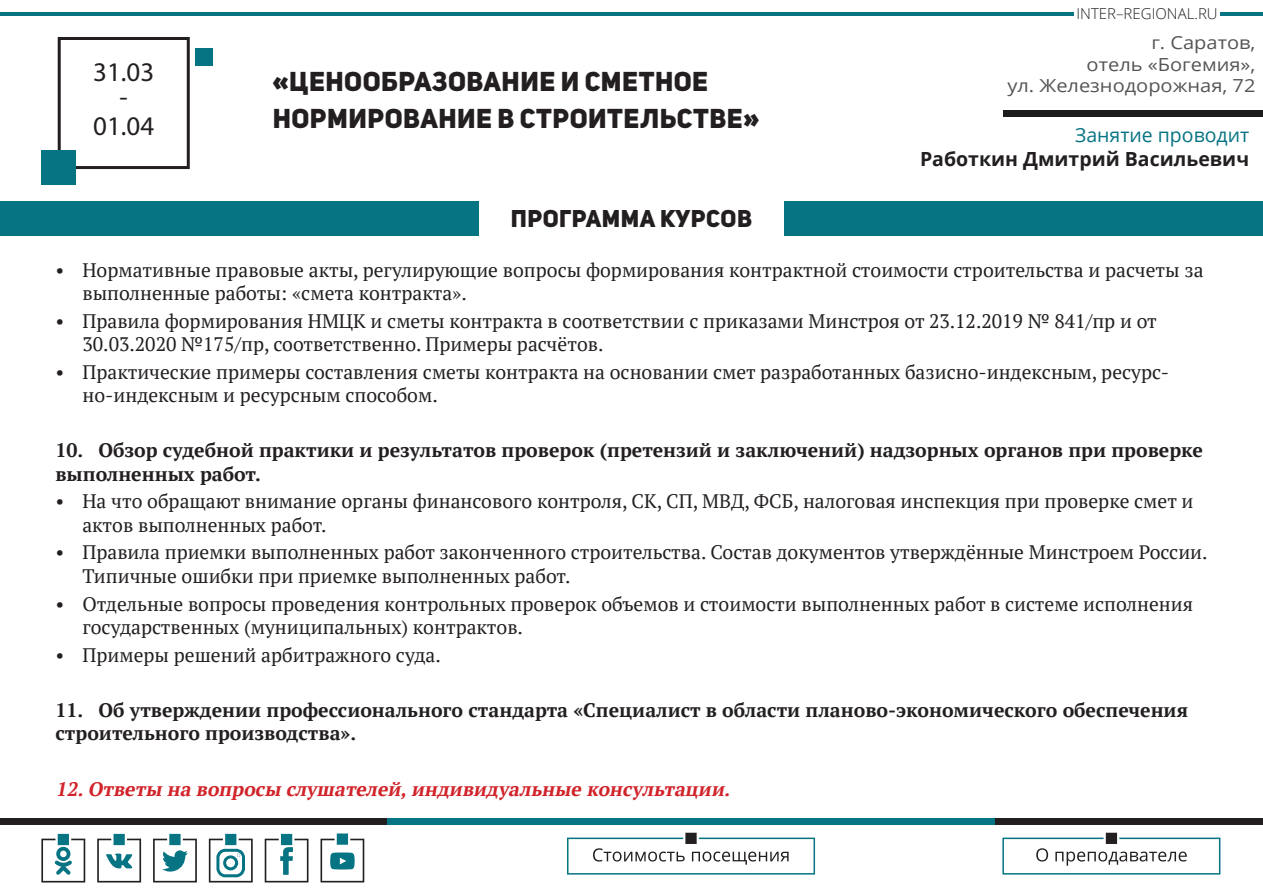
<style>
.page{position:relative;width:1263px;height:893px;background:#fff}
.page>*{position:absolute;margin:0;border:0;box-sizing:border-box;transform-origin:0 0}
.Стиль_абзаца_2{font:27px "Uni Sans Heavy CAPS";letter-spacing:.02em;color:#231f20}
.Стиль_абзаца_2-2{font:27px "Myriad Pro";color:#231f20}
.Стиль_абзаца_2-3{font:24px "Uni Sans Heavy CAPS";letter-spacing:.02em;color:#231f20}
.t1{font:19.5px/23.4px "PT Serif";color:#231f20}
.Стиль_абзаца_2-4{font:700 19.5px/23.4px "PT Serif";color:#231f20}
.Стиль_абзаца_2-5{font:italic 700 19.5px "PT Serif";color:#d1232a}
.Стиль_абзаца_2-6{font:700 19.5px/24px "Open Sans";color:#231f20;text-align:right}
.Стиль_абзаца_2-7{font:18px/21.6px "Open Sans";color:#555;text-align:right;scale:1.11 1}
.t2{font:300 15px "Open Sans";color:#231f20}
.s1{font-weight:400;color:#067482}
</style>
<div class="page">
<div style="left:0;top:818px;width:387px;height:7px;background:#231f20"></div>
<div style="left:995px;top:818px;width:268px;height:7px;background:#231f20"></div>
<div style="left:387px;top:818px;width:608px;height:7px;background:#067482"></div>
<svg style="left:567px;top:832px;width:248px;height:43px"></svg>
<svg style="left:41px;top:833px;width:44px;height:49px"></svg>
<svg style="left:97px;top:833px;width:44px;height:49px"></svg>
<svg style="left:153px;top:833px;width:44px;height:49px"></svg>
<svg style="left:265px;top:833px;width:43px;height:49px"></svg>
<svg style="left:320px;top:833px;width:44px;height:49px"></svg>
<hr style="left:0;top:12px;width:387px;height:4px;background:#067482">
<hr style="left:1220px;top:12px;width:43px;height:4px;background:#067482">
<hr style="left:387px;top:12px;width:687px;height:4px;background:#067482">
<svg style="left:1036px;top:848px;width:12px;height:13px"></svg>
<div style="left:1002px;top:838px;width:218px;height:37px;border:2px solid #067482"></div>
<svg style="left:1055px;top:832px;width:132px;height:34px"></svg>
<svg style="left:209px;top:833px;width:44px;height:49px"></svg>
<div style="left:58px;top:37px;width:132px;height:132px;border:3px solid #231f20"></div>
<div style="left:0;top:202px;width:1263px;height:34px;background:#067482"></div>
<div style="left:479px;top:194px;width:304px;height:51px;background:#fff"></div>
<div style="left:41px;top:151px;width:34px;height:34px;background:#067482"></div>
<div style="left:196px;top:48px;width:17px;height:17px;background:#067482"></div>
<div style="left:1003px;top:110px;width:260px;height:7px;background:#1c1c1c"></div>
<p class="Стиль_абзаца_2-2" style="left:93px;top:55px;width:62px">31.03</p>
<p class="Стиль_абзаца_2-2" style="left:120px;top:82px;width:10px">-</p>
<p class="Стиль_абзаца_2-2" style="left:93px;top:109px;width:62px">01.04</p>
<p class="Стиль_абзаца_2" style="left:272px;top:64px;width:437px">«ЦЕНООБРАЗОВАНИЕ И СМЕТНОЕ</p>
<p class="Стиль_абзаца_2" style="left:273px;top:101px;width:488px">НОРМИРОВАНИЕ В СТРОИТЕЛЬСТВЕ»</p>
<p class="Стиль_абзаца_2-3" style="left:511px;top:203px;width:243px">ПРОГРАММА КУРСОВ</p>
<p class="t2" style="left:1076px;top:3px;width:143px">INTER–REGIONAL.RU</p>
<p class="Стиль_абзаца_2-7" style="left:1007px;top:31px;width:225px">г. Саратов,<br>отель «Богемия»,<br>ул. Железнодорожная, 72</p>
<p class="Стиль_абзаца_2-6" style="left:920px;top:122px;width:331px"><span class="s1">Занятие проводит<br></span>Работкин Дмитрий Васильевич</p>
<p class="t1" style="left:82px;top:258px;width:1122px;text-indent:-27px">• Нормативные правовые акты, регулирующие вопросы формирования контрактной стоимости строительства и расчеты за выполненные работы: «смета контракта».</p>
<p class="t1" style="left:82px;top:309px;width:1076px;text-indent:-27px">• Правила формирования НМЦК и сметы контракта в соответствии с приказами Минстроя от 23.12.2019 № 841/пр и от<br>30.03.2020 №175/пр, соответственно. Примеры расчётов.</p>
<p class="t1" style="left:82px;top:360px;width:1088px;text-indent:-27px">• Практические примеры составления сметы контракта на основании смет разработанных базисно-индексным, ресурс&shy;но-индексным и ресурсным способом.</p>
<p class="Стиль_абзаца_2-4" style="left:55px;top:438px;width:1149px">10. Обзор судебной практики и результатов проверок (претензий и заключений) надзорных органов при проверке выполненных работ.</p>
<p class="t1" style="left:82px;top:490px;width:1112px;text-indent:-27px">• На что обращают внимание органы финансового контроля, СК, СП, МВД, ФСБ, налоговая инспекция при проверке смет и актов выполненных работ.</p>
<p class="t1" style="left:82px;top:541px;width:1127px;text-indent:-27px">• Правила приемки выполненных работ законченного строительства. Состав документов утверждённые Минстроем России.<br>Типичные ошибки при приемке выполненных работ.</p>
<p class="t1" style="left:82px;top:592px;width:1112px;text-indent:-27px">• Отдельные вопросы проведения контрольных проверок объемов и стоимости выполненных работ в системе исполнения государственных (муниципальных) контрактов.</p>
<p class="t1" style="left:55px;top:643px;width:387px">• Примеры решений арбитражного суда.</p>
<p class="Стиль_абзаца_2-4" style="left:55px;top:698px;width:1134px">11. Об утверждении профессионального стандарта «Специалист в области планово-экономического обеспечения строительного производства».</p>
<p class="Стиль_абзаца_2-5" style="left:55px;top:776px;width:680px">12.Ответы на вопросы слушателей,индивидуальные консультации.</p>
</div>
